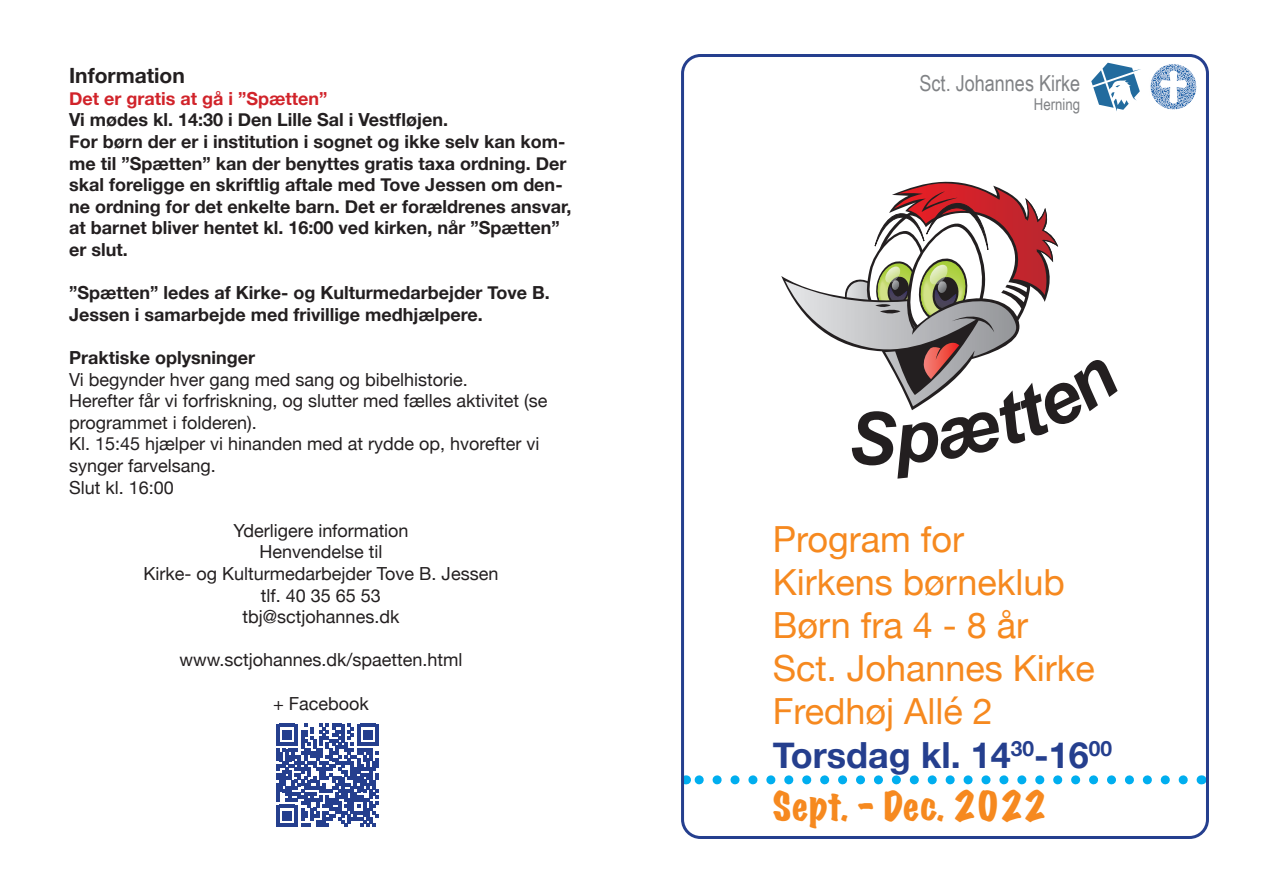
<style>
.page{position:relative;width:1263px;height:893px;background:#fff}
.page>*{position:absolute;margin:0;border:0;box-sizing:border-box;transform-origin:0 0}
.t1{font:36px "Helvetica Neue";color:#f6891f}
.t2{font:700 36px "Helvetica Neue";color:#253f8e}
.t3{font:expanded 36px "Marker Felt";color:#f6891f}
.t4{font:22.05px "Arial Narrow";color:#808285}
.t5{font:700 21px "Helvetica Neue";color:#231f20}
.t6{font:700 18px/21.6px "Helvetica Neue";color:#231f20}
.t7{font:18px/21.6px "Helvetica Neue";color:#231f20}
.t8{font:700 18px "Helvetica Neue";color:#d1232a}
.t9{font:16.2px "Arial Narrow";color:#808285}
</style>
<div class="page">
<svg style="left:694px;top:775px;width:489px;height:9px"></svg>
<svg style="left:1091px;top:63px;width:50px;height:48px"></svg>
<img style="left:1150px;top:64px;width:47px;height:46px">
<svg style="left:781px;top:181px;width:336px;height:298px"></svg>
<svg style="left:276px;top:724px;width:103px;height:102px"></svg>
<div style="left:681px;top:54px;width:528px;height:785px;border:3px solid #253f8e;border-radius:18px"></div>
<p class="t5" style="left:69px;top:59px;width:117px">Information</p>
<p class="t8" style="left:69px;top:84px;width:260px">Det er gratis at gå i ”Spætten”</p>
<p class="t6" style="left:69px;top:110px;width:380px">Vi mødes kl. 14:30 i Den Lille Sal i Vestfløjen.</p>
<p class="t6" style="left:69px;top:131px;width:504px">For børn der er i institution i sognet og ikke selv kan kom&shy;me til ”Spætten” kan der benyttes gratis taxa ordning. Der skal foreligge en skriftlig aftale med Tove Jessen om den&shy;ne ordning for det enkelte barn. Det er forældrenes ansvar, at barnet bliver hentet kl. 16:00 ved kirken, når ”Spætten” er slut.</p>
<p class="t6" style="left:69px;top:282px;width:482px">”Spætten” ledes af Kirke- og Kulturmedarbejder Tove B.<br>Jessen i samarbejde med frivillige medhjælpere.</p>
<p class="t6" style="left:69px;top:347px;width:187px">Praktiske oplysninger</p>
<p class="t7" style="left:69px;top:369px;width:400px">Vi begynder hver gang med sang og bibelhistorie.</p>
<p class="t7" style="left:69px;top:391px;width:480px">Herefter får vi forfriskning, og slutter med fælles aktivitet (se programmet i folderen).</p>
<p class="t7" style="left:69px;top:434px;width:472px">Kl. 15:45 hjælper vi hinanden med at rydde op, hvorefter vi synger farvelsang.</p>
<p class="t7" style="left:69px;top:477px;width:106px">Slut kl. 16:00</p>
<p class="t7" style="left:233px;top:521px;width:177px">Yderligere information</p>
<p class="t7" style="left:259px;top:542px;width:125px">Henvendelse til</p>
<p class="t7" style="left:144px;top:564px;width:356px">Kirke- og Kulturmedarbejder Tove B. Jessen</p>
<p class="t7" style="left:261px;top:585px;width:122px">tlf. 40 35 65 53</p>
<p class="t7" style="left:243px;top:607px;width:158px">tbj@sctjohannes.dk</p>
<p class="t7" style="left:179px;top:650px;width:285px">www.sctjohannes.dk/spaetten.html</p>
<p class="t7" style="left:273px;top:693px;width:97px">+ Facebook</p>
<p class="t4" style="left:919px;top:67px;width:162px">Sct. Johannes Kirke</p>
<p class="t9" style="left:1034px;top:92px;width:48px">Herning</p>
<p class="t1" style="left:773px;top:513px;width:193px">Program for</p>
<p class="t1" style="left:773px;top:556px;width:294px">Kirkens børneklub</p>
<p class="t1" style="left:773px;top:599px;width:257px">Børn fra 4 - 8 år</p>
<p class="t1" style="left:773px;top:642px;width:324px">Sct. Johannes Kirke</p>
<p class="t1" style="left:773px;top:686px;width:222px">Fredhøj Allé 2</p>
<p class="t2" style="left:773px;top:726px;width:341px">Torsdag kl. 14<sup>30</sup>-16<sup>00</sup></p>
<p class="t3" style="left:773px;top:778px;width:275px">Sept. - Dec. 2022</p>
</div>
